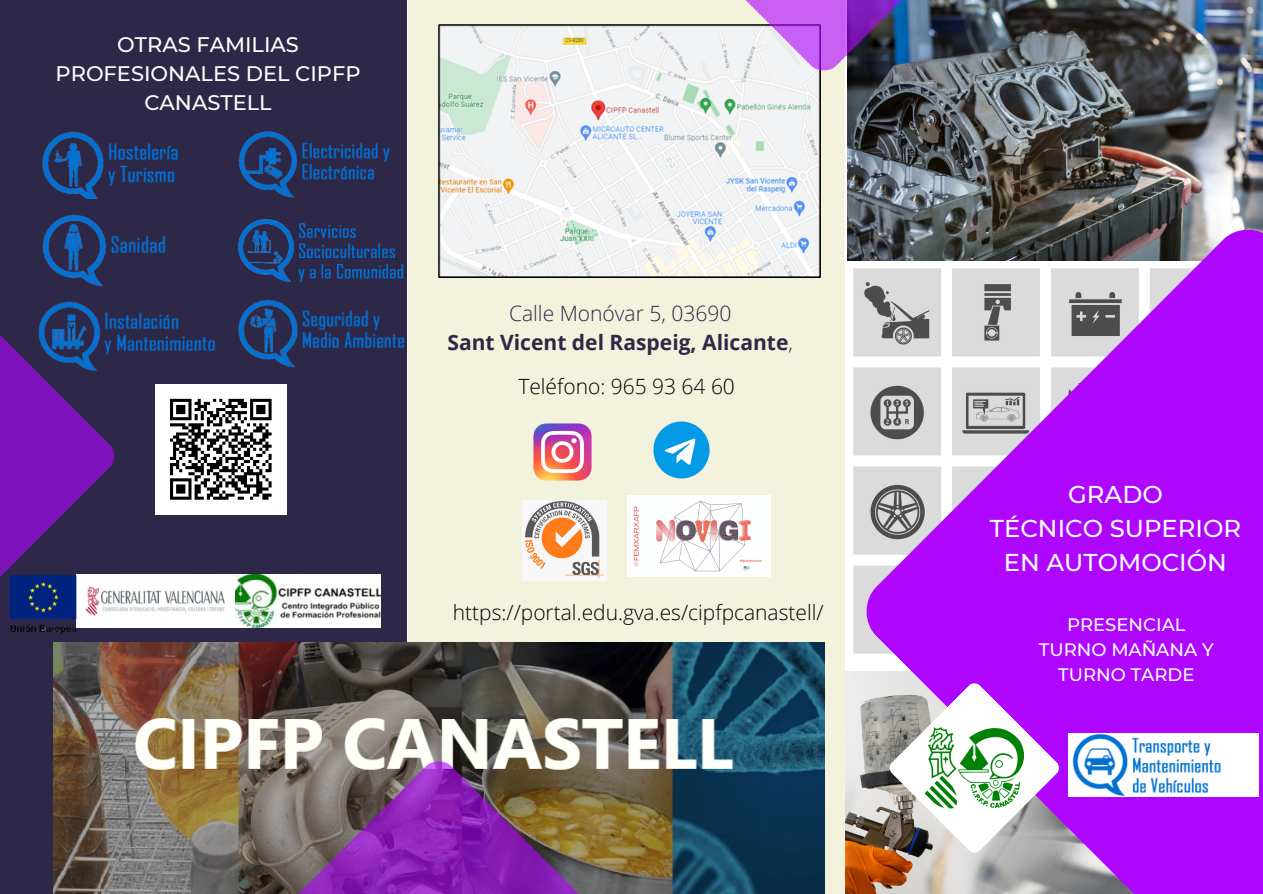
<style>
.page{position:relative;width:1263px;height:894px;background:#fff}
.page>*{position:absolute;margin:0;border:0;box-sizing:border-box;transform-origin:0 0}
.t1{font:500 24.3px "Montserrat";color:#fff}
.t2{font:300 21px "Open Sans";color:#000}
.t3{font:500 21px/29.2px "Montserrat";color:#fff;text-align:center}
.t4{font:700 21px "Open Sans";color:#2e2848}
.t5{font:300 21px "Open Sans";color:#2e2848}
.t6{font:500 18px/24.8px "Montserrat";color:#fff;text-align:center}
.s1{font-weight:300}
</style>
<div class="page">
<div style="left:0;top:0;width:407px;height:892px;background:#2e2848"></div>
<img style="left:824px;top:671px;width:39px;height:222px">
<div style="left:409px;top:0;width:436px;height:892px;background:#f3f2dc"></div>
<img style="left:847px;top:0;width:416px;height:261px">
<svg style="left:863px;top:226px;width:400px;height:667px;fill:#af06ff"></svg>
<img style="left:54px;top:642px;width:770px;height:251px">
<svg style="left:889px;top:682px;width:171px;height:171px"></svg>
<svg style="left:0;top:286px;width:116px;height:359px"></svg>
<img style="left:228px;top:759px;width:421px;height:134px">
<img style="left:913px;top:717px;width:114px;height:100px">
<img style="left:439px;top:24px;width:381px;height:253px">
<svg style="left:614px;top:0;width:420px;height:72px"></svg>
<img style="left:628px;top:495px;width:143px;height:81px">
<img style="left:156px;top:384px;width:130px;height:130px">
<img style="left:42px;top:132px;width:136px;height:66px">
<img style="left:238px;top:132px;width:152px;height:66px">
<img style="left:33px;top:301px;width:183px;height:71px">
<img style="left:238px;top:300px;width:167px;height:67px">
<img style="left:81px;top:574px;width:299px;height:53px">
<img style="left:8px;top:573px;width:73px;height:62px">
<img style="left:534px;top:423px;width:57px;height:58px">
<img style="left:653px;top:421px;width:57px;height:58px">
<img style="left:42px;top:214px;width:124px;height:72px">
<img style="left:522px;top:500px;width:85px;height:80px">
<img style="left:238px;top:218px;width:171px;height:64px">
<img style="left:1069px;top:733px;width:190px;height:63px">
<p class="t3" style="left:56px;top:29px;width:306px">OTRAS FAMILIAS<br>PROFESIONALES DEL CIPFP<br>CANASTELL</p>
<p class="t5" style="left:509px;top:298px;width:224px">Calle Monóvar 5, 03690</p>
<p class="t4" style="left:447px;top:327px;width:347px">Sant Vicent del Raspeig, Alicante<span class="s1">,</span></p>
<p class="t2" style="left:518px;top:371px;width:218px">Teléfono: 965 93 64 60</p>
<p class="t2" style="left:453px;top:597px;width:372px">https://portal.edu.gva.es/cipfpcanastell/</p>
<p class="t1" style="left:1068px;top:479px;width:96px">GRADO</p>
<p class="t1" style="left:990px;top:513px;width:253px">TÉCNICO SUPERIOR</p>
<p class="t1" style="left:1004px;top:547px;width:224px">EN AUTOMOCIÓN</p>
<p class="t6" style="left:1067px;top:612px;width:120px">PRESENCIAL</p>
<p class="t6" style="left:1039px;top:636px;width:176px">TURNO MAÑANA Y<br>TURNO TARDE</p>
</div>
